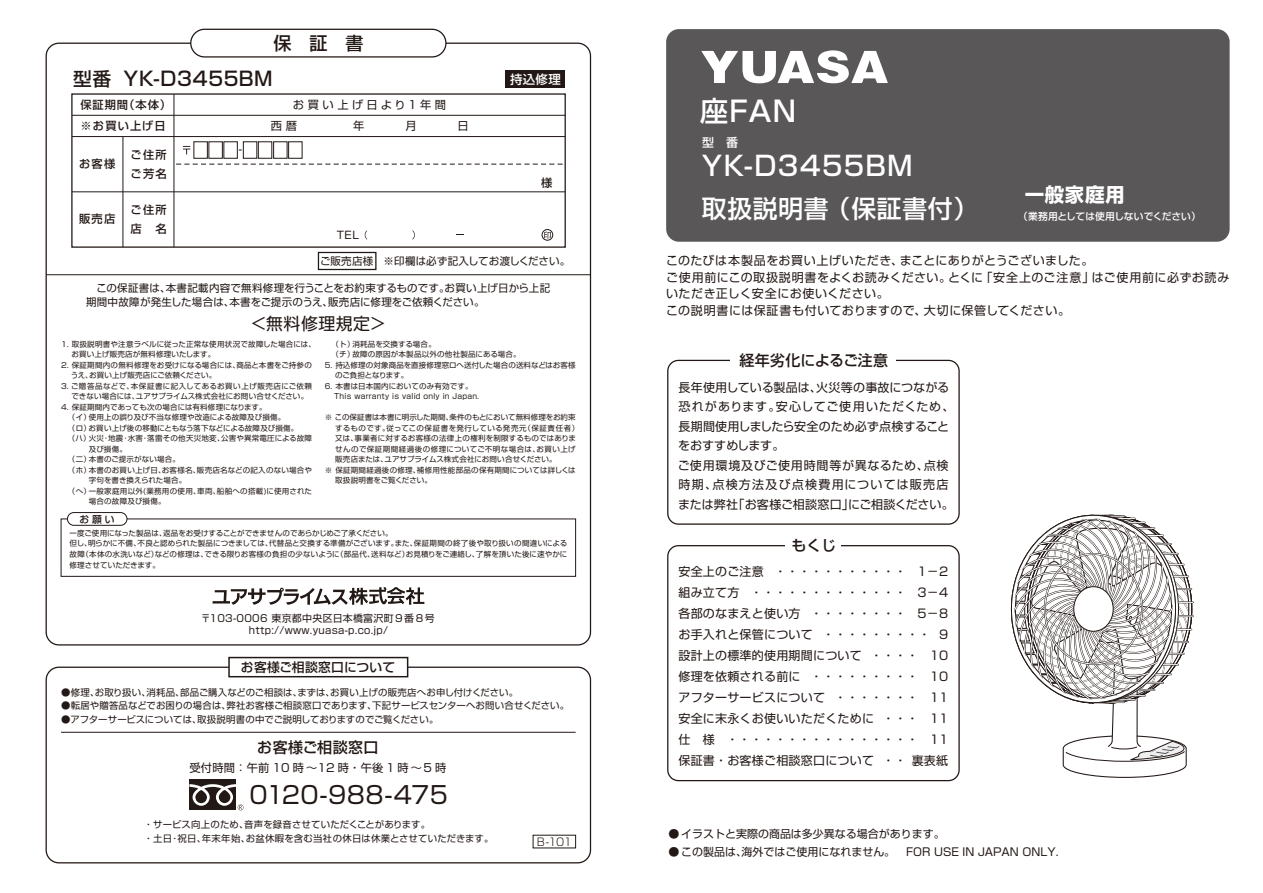
<style>
.page{position:relative;width:1263px;height:893px;background:#fff}
.page>*{position:absolute;margin:0;border:0;box-sizing:border-box;transform-origin:0 0}
.t1{font:500 28.5px "Shin Go Pro";color:#fff}
.t2{font:500 27px "Shin Go Pro";letter-spacing:.05em;color:#fff}
.t3{font:500 24.75px "Shin Go Pro";letter-spacing:.03em;color:#fff}
.t4{font:24px "Shin Go Pro";letter-spacing:.01em;color:#221815}
.t5{font:500 19.5px "Shin Go Pro";letter-spacing:.03em;color:#221815}
.t6{font:700 19.5px "Shin Go Pro";letter-spacing:.03em;color:#fff}
.t7{font:500 18px "Shin Go Pro";color:#221815}
.t8{font:16.8px "Shin Go Pro";letter-spacing:.03em;color:#221815}
.t9{font:500 15px "Shin Go Pro";letter-spacing:.01em;color:#221815}
.t10{font:500 15px "Shin Go Pro";letter-spacing:.03em;color:#221815}
.t11{font:500 12.75px "Shin Go Pro";letter-spacing:.025em;color:#221815}
.t12{font:500 12.3px "Shin Go Pro";color:#fff}
.t13{font:12px/21px "Shin Go Pro";letter-spacing:.025em;color:#221815}
.t14{font:500 12px "Shin Go Pro";color:#fff}
.t15{font:500 11.25px/19.2px "Shin Go Pro";letter-spacing:.1em;color:#221815}
.t16{font:11.25px "Shin Go Pro";letter-spacing:.02em;color:#221815}
.t17{font:11.25px "Shin Go Pro";letter-spacing:.295em;color:#221815}
.t18{font:10.95px "Shin Go Pro";color:#221815}
.t19{font:300 10.8px "Shin Go Pro";color:#221815}
.t20{font:10.5px/14.2px "Shin Go Pro";letter-spacing:.02em;color:#221815}
.t21{font:9.9px/11.9px "Shin Go Pro";letter-spacing:.03em;color:#221815;text-align:center}
.t22{font:500 9.75px "Shin Go Pro";letter-spacing:-.01em;color:#fff}
.t23{font:500 9.75px "Shin Go Pro";color:#221815}
.t24{font:9.3px/13.5px "Shin Go Pro";letter-spacing:.015em;color:#221815}
.t25{font:9.3px "Shin Go Pro";letter-spacing:-.005em;color:#221815}
.t26{font:7.5px/10.5px "Shin Go Pro";letter-spacing:.025em;color:#221815}
.t27{font:7.5px "Shin Go Pro";color:#221815}
.t28{font:7.5px "Shin Go Pro";letter-spacing:.06em;color:#221815}
.t29{font:7.5px "Shin Go Pro";letter-spacing:.065em;color:#221815}
.s1{font-size:18.75px}
</style>
<div class="page">
<div style="left:318px;top:252px;width:58px;height:18px;border:1px solid #221815"></div>
<svg style="left:213px;top:587px;width:211px;height:18px"></svg>
<hr style="left:46px;top:274px;width:544px;height:1px;background:#221815">
<div style="left:190px;top:29px;width:257px;height:29px;border:1px solid #221815;border-radius:14px"></div>
<div style="left:506px;top:70px;width:59px;height:17px;background:#221815"></div>
<svg style="left:183px;top:146px;width:7px;height:8px"></svg>
<div style="left:193px;top:141px;width:15px;height:18px;border:1px solid #221815"></div>
<div style="left:208px;top:141px;width:15px;height:18px;border:1px solid #221815"></div>
<div style="left:223px;top:141px;width:15px;height:18px;border:1px solid #221815"></div>
<div style="left:243px;top:141px;width:14px;height:18px;border:1px solid #221815"></div>
<div style="left:258px;top:141px;width:14px;height:18px;border:1px solid #221815"></div>
<div style="left:273px;top:141px;width:15px;height:18px;border:1px solid #221815"></div>
<div style="left:288px;top:141px;width:14px;height:18px;border:1px solid #221815"></div>
<div style="left:71px;top:93px;width:495px;height:155px;border:1px solid #221815"></div>
<hr style="left:72px;top:115px;width:493px;height:1px;background:#221815">
<svg style="left:176px;top:164px;width:387px;height:1px"></svg>
<hr style="left:174px;top:94px;width:1px;height:153px;background:#221815">
<hr style="left:122px;top:137px;width:1px;height:110px;background:#221815">
<hr style="left:72px;top:136px;width:493px;height:1px;background:#221815">
<hr style="left:72px;top:191px;width:493px;height:1px;background:#221815">
<svg style="left:365px;top:230px;width:2px;height:10px"></svg>
<svg style="left:412px;top:230px;width:3px;height:10px"></svg>
<svg style="left:544px;top:232px;width:7px;height:7px"></svg>
<div style="left:542px;top:229px;width:11px;height:12px;border:1px solid #221815;border-radius:50%"></div>
<div style="left:61px;top:518px;width:515px;height:59px;border:1px solid #221815"></div>
<div style="left:67px;top:513px;width:60px;height:12px;background:#fff;border-radius:6px"></div>
<div style="left:67px;top:512px;width:60px;height:14px;border:1px solid #221815;border-radius:6px"></div>
<hr style="left:61px;top:732px;width:515px;height:1px;background:#221815">
<div style="left:46px;top:667px;width:545px;height:196px;border:1px solid #221815;border-radius:13px"></div>
<div style="left:228px;top:657px;width:180px;height:20px;background:#fff;border:1px solid #221815"></div>
<div style="left:189px;top:779px;width:47px;height:31px;background:#221815"></div>
<svg style="left:189px;top:784px;width:55px;height:26px"></svg>
<div style="left:666px;top:29px;width:563px;height:213px;background:#595757;border-radius:13px"></div>
<svg style="left:701px;top:50px;width:187px;height:33px"></svg>
<svg style="left:1010px;top:514px;width:184px;height:264px"></svg>
<div style="left:1074px;top:587px;width:39px;height:44px;background:#fff;border-radius:50%"></div>
<div style="left:1073px;top:586px;width:40px;height:46px;border:1px solid #221815;border-radius:50%"></div>
<div style="left:667px;top:545px;width:293px;height:236px;border:1px solid #221815;border-radius:11px"></div>
<div style="left:785px;top:536px;width:56px;height:19px;background:#fff"></div>
<div style="left:667px;top:360px;width:293px;height:165px;border:1px solid #221815;border-radius:11px"></div>
<div style="left:730px;top:351px;width:166px;height:19px;background:#fff"></div>
<h3 class="t7" style="left:273px;top:28px;width:91px">保証書</h3>
<h3 class="t5" style="left:73px;top:63px;width:201px"><span class="s1">型番　</span>YK-D3455BM</h3>
<h3 class="t12" style="left:510px;top:69px;width:52px">持込修理</h3>
<h3 class="t15" style="left:80px;top:94px;width:92px">保証期間（本体）</h3>
<h3 class="t17" style="left:293px;top:96px;width:155px">お買い上げ日より１年間</h3>
<h3 class="t15" style="left:80px;top:115px;width:87px">※お買い上げ日</h3>
<h3 class="t15" style="left:79px;top:153px;width:37px">お客様</h3>
<h3 class="t15" style="left:131px;top:144px;width:38px">ご住所ご芳名</h3>
<h3 class="t15" style="left:131px;top:199px;width:38px">ご住所店　名</h3>
<h3 class="t15" style="left:541px;top:172px;width:13px">様</h3>
<h3 class="t15" style="left:79px;top:208px;width:38px">販売店</h3>
<h3 class="t20" style="left:337px;top:227px;width:24px">TEL</h3>
<h3 class="t20" style="left:320px;top:253px;width:252px">ご販売店様 ※印欄は必ず記入してお渡しください。</h3>
<h3 class="t20" style="left:86px;top:280px;width:466px">　この保証書は､本書記載内容で無料修理を行うことをお約束するものです｡お買い上げ日から上記期間中故障が発生した場合は､本書をご提示のうえ､販売店に修理をご依頼ください。</h3>
<h3 class="t8" style="left:250px;top:310px;width:137px">＜無料修理規定＞</h3>
<p class="t26" style="left:71px;top:338px;width:246px;text-indent:-10px">1. 取扱説明書や注意ラベルに従った正常な使用状況で故障した場合には、お買い上げ販売店が無料修理いたします。</p>
<p class="t26" style="left:71px;top:359px;width:243px;text-indent:-10px">2. 保証期間内の無料修理をお受けになる場合には､商品と本書をご持参のうえ､お買い上げ販売店にご依頼ください。</p>
<p class="t26" style="left:71px;top:380px;width:242px;text-indent:-10px">3. ご贈答品などで､本保証書に記入してあるお買い上げ販売店にご依頼できない場合には､ユアサプライムス株式会社にお問い合せください。</p>
<p class="t26" style="left:61px;top:401px;width:207px">4. 保証期間内であっても次の場合には有料修理になります。</p>
<p class="t26" style="left:68px;top:411px;width:219px">（イ）使用上の誤り及び不当な修理や改造による故障及び損傷。</p>
<p class="t26" style="left:68px;top:422px;width:232px">（ロ）お買い上げ後の移動にともなう落下などによる故障及び損傷。</p>
<p class="t26" style="left:68px;top:432px;width:245px">（ハ）火災･地震･水害･落雷その他天災地変､公害や異常電圧による故障</p>
<p class="t26" style="left:89px;top:443px;width:40px">及び損傷。</p>
<p class="t26" style="left:68px;top:453px;width:114px">（二）本書のご提示がない場合。</p>
<p class="t26" style="left:68px;top:464px;width:246px">（ホ）本書のお買い上げ日､お客様名､販売店名などの記入のない場合や</p>
<p class="t27" style="left:89px;top:474px;width:99px">字句を書き換えられた場合。</p>
<p class="t26" style="left:68px;top:485px;width:246px">（へ）一般家庭用以外(業務用の使用､車両､船舶への搭載)に使用された</p>
<p class="t26" style="left:89px;top:495px;width:78px">場合の故障及び損傷。</p>
<p class="t26" style="left:332px;top:338px;width:191px">（ト）消耗品を交換する場合。<br>（チ）故障の原因が本製品以外の他社製品にある場合。</p>
<p class="t26" style="left:335px;top:359px;width:242px;text-indent:-11px">5. 持込修理の対象商品を直接修理窓ロヘ送付した場合の送料などはお客様のご負担となります。</p>
<p class="t26" style="left:334px;top:380px;width:146px;text-indent:-10px">6. 本書は日本国内においてのみ有効です。<br>This warranty is valid only in Japan.</p>
<p class="t27" style="left:325px;top:411px;width:252px">※ この保証書は本書に明示した期間､条件のもとにおいて無料修理をお約束</p>
<p class="t28" style="left:335px;top:422px;width:246px">するものです｡従ってこの保証書を発行している発売元（保証責任者）</p>
<p class="t26" style="left:335px;top:432px;width:242px">又は､事業者に対するお客様の法律上の権利を制限するものではありま</p>
<p class="t29" style="left:335px;top:443px;width:242px">せんので保証期間経過後の修理についてご不明な場合は､お買い上げ</p>
<p class="t27" style="left:335px;top:453px;width:223px">販売店または､ユアサプライムス株式会社にお問い合せください。</p>
<p class="t26" style="left:325px;top:464px;width:253px">※ 保証期間経過後の修理、補修用性能部品の保有期間については詳しくは</p>
<p class="t27" style="left:335px;top:474px;width:98px">取扱説明書をご覧ください。</p>
<h3 class="t23" style="left:79px;top:511px;width:37px">お願い</h3>
<p class="t26" style="left:70px;top:526px;width:499px">一度ご使用になった製品は､返品をお受けすることができませんのであらかじめご了承ください。<br>但し､明らかに不備､不良と認められた製品につきましては､代替品と交換する準備がございます｡また､保証期間の終了後や取り扱いの間違いによる故障（本体の水洗いなど）などの修理は､できる限りお客様の負担の少ないように（部品代､送料など）お見積りをご連絡し､了解を頂いた後に速やかに修理させていただきます。</p>
<h3 class="t21" style="left:201px;top:611px;width:236px">〒103-0006 東京都中央区日本橋富沢町9番8号http://www.yuasa-p.co.jp/</h3>
<h3 class="t11" style="left:241px;top:657px;width:156px">お客様ご相談窓口について</h3>
<p class="t24" style="left:61px;top:684px;width:459px">●修理､お取り扱い､消耗品､部品ご購入などのご相談は､まずは､お買い上げの販売店へお申し付けください。</p>
<p class="t24" style="left:61px;top:698px;width:510px">●転居や贈答品などでお困りの場合は､弊社お客様ご相談窓口であります､下記サービスセンターヘお問い合せください。</p>
<p class="t25" style="left:61px;top:711px;width:379px">●アフターサービスについては､取扱説明書の中でご説明しておりますのでご覧ください。</p>
<h3 class="t10" style="left:257px;top:735px;width:123px">お客様ご相談窓口</h3>
<h3 class="t16" style="left:189px;top:758px;width:258px">受付時間：午前 10 時～12 時・午後 1 時～5時</h3>
<h3 class="t4" style="left:250px;top:775px;width:200px">0120-988-475</h3>
<p class="t24" style="left:144px;top:817px;width:351px">・ サービス向上のため、音声を録音させていただくことがあります。<br>・ 土日･祝日、年末年始、お盆休暇を含む当社の休日は休業とさせていただきます。</p>
<h3 class="t19" style="left:537px;top:833px;width:37px">B-101</h3>
<h1 class="t1" style="left:700px;top:88px;width:98px">座FAN</h1>
<h3 class="t14" style="left:702px;top:133px;width:37px">型　番</h3>
<h2 class="t2" style="left:702px;top:143px;width:212px">YK-D3455BM</h2>
<h3 class="t6" style="left:1025px;top:179px;width:101px">一般家庭用</h3>
<h3 class="t22" style="left:1018px;top:208px;width:184px">（業務用としては使用しないでください）</h3>
<h3 class="t13" style="left:666px;top:251px;width:565px;line-height:16.5px">このたびは本製品をお買い上げいただき、まことにありがとうございました。<br>ご使用前にこの取扱説明書をよくお読みください。とくに「安全上のご注意」はご使用前に必ずお読みいただき正しく安全にお使いください。<br>この説明書には保証書も付いておりますので、大切に保管してください。</h3>
<h3 class="t3" style="left:702px;top:189px;width:278px">取扱説明書 （保証書付）</h3>
<h3 class="t9" style="left:739px;top:348px;width:150px">経年劣化によるご注意</h3>
<h3 class="t13" style="left:678px;top:376px;width:278px;line-height:19.5px">長年使用している製品は､火災等の事故につながる恐れがあります。安心してご使用いただくため、長期間使用しましたら安全のため必ず点検することをおすすめします。<br>ご使用環境及びご使用時間等が異なるため、点検時期、点検方法及び点検費用については販売店または弊社「お客様ご相談窓口」にご相談ください。</h3>
<h3 class="t9" style="left:791px;top:533px;width:46px">もくじ</h3>
<p class="t13" style="left:678px;top:560px;width:271px;text-align:justify">安全上のご注意 ・・・・・・・・・・・ 1－2組み立て方 ・・・・・・・・・・・・・ 3－4各部のなまえと使い方 ・・・・・・・・ 5－8お手入れと保管について ・・・・・・・・・ 9設計上の標準的使用期間について ・・・・ 10修理を依頼される前に ・・・・・・・・・ 10アフターサービスについて ・・・・・・・ 11安全に末永くお使いいただくために ・・・ 11仕　様 ・・・・・・・・・・・・・・・・ 11保証書・お客様ご相談窓口について ・・裏表紙</p>
<h3 class="t18" style="left:668px;top:825px;width:278px">● イラストと実際の商品は多少異なる場合があります。</h3>
<h3 class="t18" style="left:668px;top:843px;width:392px">● この製品は､海外ではご使用になれません。　FOR USE IN JAPAN ONLY.</h3>
</div>
